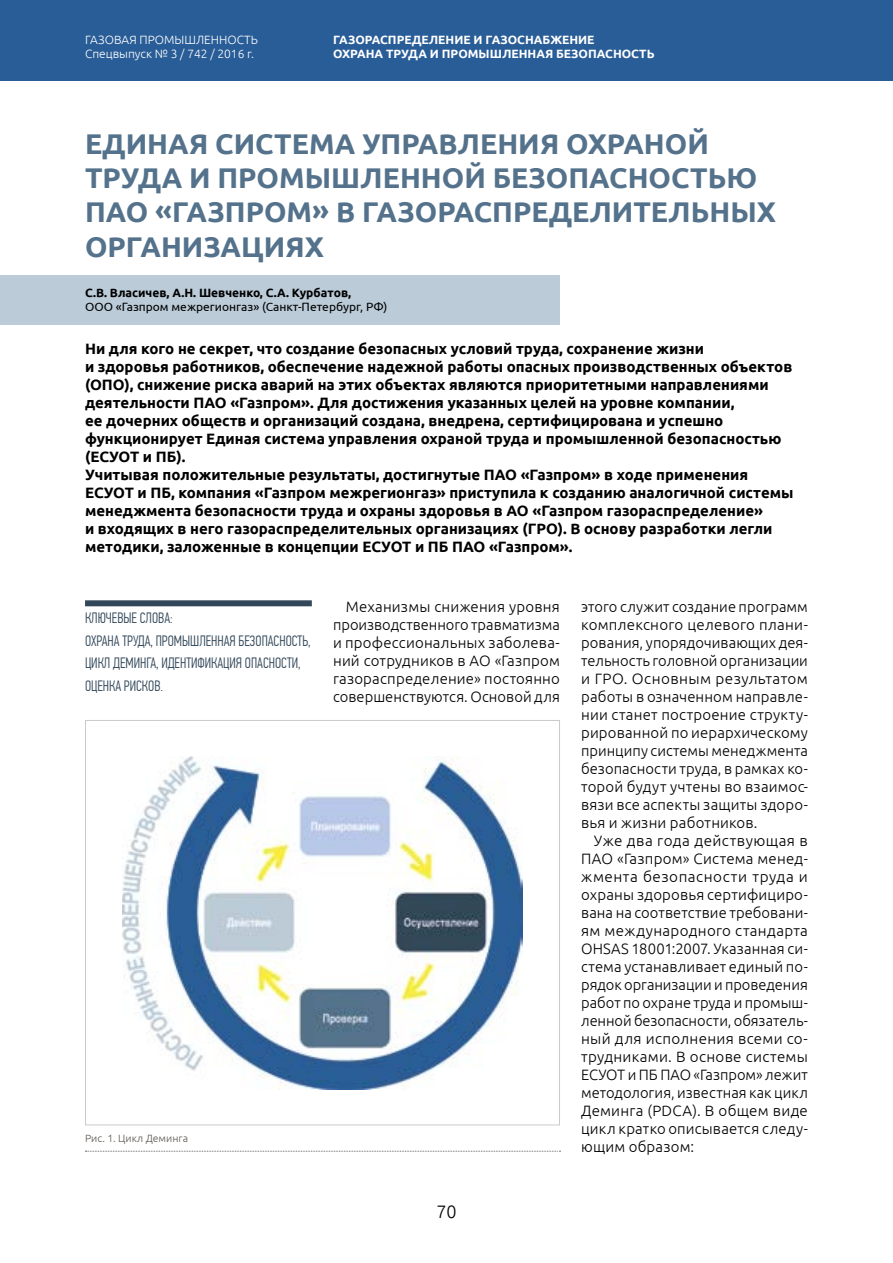
<style>
.page{position:relative;width:893px;height:1263px;background:#fff}
.page>*{position:absolute;margin:0;border:0;box-sizing:border-box;transform-origin:0 0}
.t1{font:700 28.5px/34.2px "Ubuntu";color:#54728b}
.t2{font:300 18px "Ubuntu";color:#000}
.t3{font:300 15px/18px "Ubuntu";letter-spacing:.01em;color:#000;text-align:justify}
.t4{font:700 15px/18px "Ubuntu";color:#000}
.t5{font:300 15px/22.5px "PF Din Text Comp Pro";color:#32485a}
.t6{font:700 12px/14.4px "Ubuntu";color:#fff}
.t7{font:300 12px/14.4px "Ubuntu";color:#fff}
.t8{font:12px "Ubuntu";color:#000}
.t9{font:700 12px "Ubuntu";color:#000}
.t10{font:300 10.5px "Ubuntu";color:#5b5753}
</style>
<div class="page">
<div style="left:0;top:0;width:893px;height:81px;background:#295d97"></div>
<svg style="left:85px;top:1151px;width:475px;height:1px"></svg>
<img style="left:122px;top:756px;width:401px;height:333px">
<div style="left:0;top:275px;width:560px;height:49px;background:#bbcbd8"></div>
<div style="left:85px;top:600px;width:227px;height:6px;background:#32485a"></div>
<p class="t7" style="left:85px;top:32px;width:174px">ГАЗОВАЯ ПРОМЫШЛЕННОСТЬ<br>Спецвыпуск № 3 / 742 / 2016 г.</p>
<p class="t6" style="left:333px;top:32px;width:323px">ГАЗОРАСПРЕДЕЛЕНИЕ И ГАЗОСНАБЖЕНИЕ<br>ОХРАНА ТРУДА И ПРОМЫШЛЕННАЯ БЕЗОПАСНОСТЬ</p>
<h1 class="t1" style="left:85px;top:126px;width:692px">ЕДИНАЯ СИСТЕМА УПРАВЛЕНИЯ ОХРАНОЙ<br>ТРУДА И ПРОМЫШЛЕННОЙ БЕЗОПАСНОСТЬЮ<br>ПАО «ГАЗПРОМ» В ГАЗОРАСПРЕДЕЛИТЕЛЬНЫХ<br>ОРГАНИЗАЦИЯХ</h1>
<p class="t9" style="left:85px;top:286px;width:268px">С.В. Власичев, А.Н. Шевченко, С.А. Курбатов,</p>
<p class="t8" style="left:85px;top:300px;width:304px">ООО «Газпром межрегионгаз» (Санкт-Петербург, РФ)</p>
<p class="t4" style="left:85px;top:339px;width:710px">Ни для кого не секрет, что создание безопасных условий труда, сохранение жизни<br>и здоровья работников, обеспечение надежной работы опасных производственных объектов (ОПО), снижение риска аварий на этих объектах являются приоритетными направлениями деятельности ПАО «Газпром». Для достижения указанных целей на уровне компании,<br>ее дочерних обществ и организаций создана, внедрена, сертифицирована и успешно функционирует Единая система управления охраной труда и промышленной безопасностью (ЕСУОТ и ПБ).<br>Учитывая положительные результаты, достигнутые ПАО «Газпром» в ходе применения ЕСУОТ и ПБ, компания «Газпром межрегионгаз» приступила к созданию аналогичной системы менеджмента безопасности труда и охраны здоровья в АО «Газпром газораспределение»<br>и входящих в него газораспределительных организациях (ГРО). В основу разработки легли методики, заложенные в концепции ЕСУОТ и ПБ ПАО «Газпром».</p>
<p class="t5" style="left:85px;top:607px;width:227px">Ключевые слова:<br>охрана труда, промышленная безопасность, цикл Деминга, идентификация опасности, оценка рисков.</p>
<p class="t10" style="left:85px;top:1132px;width:104px">Рис. 1. Цикл Деминга</p>
<p class="t3" style="left:333px;top:597px;width:228px;text-indent:13px">Механизмы снижения уровня производственного травматизма и профессиональных заболева&shy;ний сотрудников в АО «Газпром газораспределение» постоянно совершенствуются. Основой для</p>
<p class="t3" style="left:581px;top:597px;width:228px">этого служит создание программ комплексного целевого плани&shy;рования, упорядочивающих дея&shy;тельность головной организации и ГРО. Основным результатом работы в означенном направле&shy;нии станет построение структу&shy;рированной по иерархическому принципу системы менеджмента безопасности труда, в рамках ко&shy;торой будут учтены во взаимос&shy;вязи все аспекты защиты здоро&shy;вья и жизни работников.</p>
<p class="t3" style="left:581px;top:831px;width:228px;text-indent:13px">Уже два года действующая в ПАО «Газпром» Система менед&shy;жмента безопасности труда и охраны здоровья сертифициро&shy;вана на соответствие требовани&shy;ям международного стандарта OHSAS 18001:2007. Указанная си&shy;стема устанавливает единый по&shy;рядок организации и проведения работ по охране труда и промыш&shy;ленной безопасности, обязатель&shy;ный для исполнения всеми со&shy;трудниками. В основе системы ЕСУОТ и ПБ ПАО «Газпром» лежит методология, известная как цикл Деминга (PDCA). В общем виде цикл кратко описывается следу&shy;ющим образом:</p>
<p class="t2" style="left:436px;top:1201px;width:22px">70</p>
</div>
